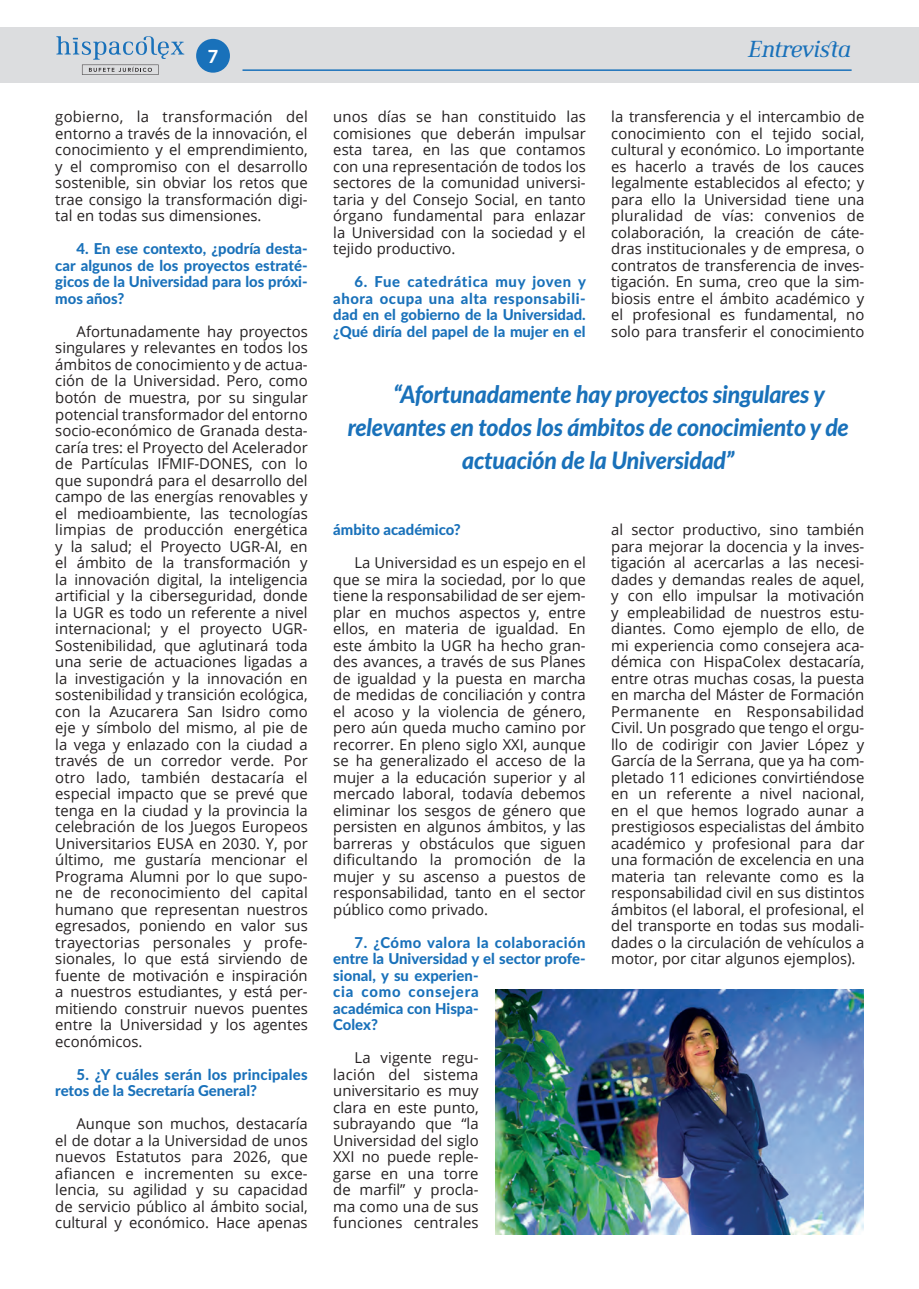
<style>
.page{position:relative;width:919px;height:1289px;background:#fff}
.page>*{position:absolute;margin:0;border:0;box-sizing:border-box;transform-origin:0 0}
.t1{font:italic 800 24px "Lato";letter-spacing:-.01em;color:#1971ba;scale:.96 1}
.t2{font:italic 24px "Ethos";letter-spacing:-.03em;color:#1971ba}
.t3{font:800 18px "Lato";color:#fff}
.t4{font:15px/16.5px "Open Sans";color:#231f20;text-align:justify}
.t5{font:800 15px/16.5px "Lato";color:#1971ba;text-align:justify}
</style>
<div class="page">
<div style="left:0;top:28px;width:13px;height:55px;background:#dcdddf"></div>
<div style="left:13px;top:28px;width:905px;height:55px;background:#dcdddf"></div>
<svg style="left:56px;top:36px;width:128px;height:39px"></svg>
<div style="left:196px;top:39px;width:34px;height:34px;background:#1971ba;border-radius:50%"></div>
<hr style="left:242px;top:69px;width:609px;height:2px;background:#1971ba">
<img style="left:495px;top:989px;width:368px;height:245px">
<p class="t3" style="left:208px;top:43px;width:12px">7</p>
<h1 class="t2" style="left:748px;top:34px;width:105px">Entrevista</h1>
<p class="t4" style="left:55px;top:108px;width:254px">gobierno, la transformación del entorno a través de la innovación, el conocimiento y el emprendimiento, y el compromiso con el desarrollo sostenible, sin obviar los retos que trae consigo la transformación digi&shy;tal en todas sus dimensiones.</p>
<p class="t5" style="left:55px;top:240px;width:254px;text-indent:21px">4. En ese contexto, ¿podría desta&shy;car algunos de los proyectos estraté&shy;gicos de la Universidad para los próxi&shy;mos años?</p>
<p class="t4" style="left:55px;top:323px;width:254px;text-indent:21px">Afortunadamente hay proyectos singulares y relevantes en todos los ámbitos de conocimiento y de actua&shy;ción de la Universidad. Pero, como botón de muestra, por su singular potencial transformador del entorno socio-económico de Granada desta&shy;caría tres: el Proyecto del Acelerador de Partículas IFMIF-DONES, con lo que supondrá para el desarrollo del campo de las energías renovables y el medioambiente, las tecnologías limpias de producción energética y la salud; el Proyecto UGR-AI, en el ámbito de la transformación y la innovación digital, la inteligencia artificial y la ciberseguridad, donde la UGR es todo un referente a nivel internacional; y el proyecto UGR-Sostenibilidad, que aglutinará toda una serie de actuaciones ligadas a la investigación y la innovación en sostenibilidad y transición ecológica, con la Azucarera San Isidro como eje y símbolo del mismo, al pie de la vega y enlazado con la ciudad a través de un corredor verde. Por otro lado, también destacaría el especial impacto que se prevé que tenga en la ciudad y la provincia la celebración de los Juegos Europeos Universitarios EUSA en 2030. Y, por último, me gustaría mencionar el Programa Alumni por lo que supo&shy;ne de reconocimiento del capital humano que representan nuestros egresados, poniendo en valor sus trayectorias personales y profe&shy;sionales, lo que está sirviendo de fuente de motivación e inspiración a nuestros estudiantes, y está per&shy;mitiendo construir nuevos puentes entre la Universidad y los agentes económicos.</p>
<p class="t5" style="left:55px;top:1065px;width:254px;text-indent:21px">5. ¿Y cuáles serán los principales retos de la Secretaría General?</p>
<p class="t4" style="left:55px;top:1115px;width:254px;text-indent:21px">Aunque son muchos, destacaría el de dotar a la Universidad de unos nuevos Estatutos para 2026, que afiancen e incrementen su exce&shy;lencia, su agilidad y su capacidad de servicio público al ámbito social, cultural y económico. Hace apenas</p>
<p class="t4" style="left:333px;top:108px;width:254px">unos días se han constituido las comisiones que deberán impulsar esta tarea, en las que contamos con una representación de todos los sectores de la comunidad universi&shy;taria y del Consejo Social, en tanto órgano fundamental para enlazar la Universidad con la sociedad y el tejido productivo.</p>
<p class="t5" style="left:333px;top:273px;width:254px;text-indent:21px">6. Fue catedrática muy joven y ahora ocupa una alta responsabili&shy;dad en el gobierno de la Universidad. ¿Qué diría del papel de la mujer en el</p>
<p class="t4" style="left:611px;top:108px;width:255px">la transferencia y el intercambio de conocimiento con el tejido social, cultural y económico. Lo importante es hacerlo a través de los cauces legalmente establecidos al efecto; y para ello la Universidad tiene una pluralidad de vías: convenios de colaboración, la creación de cáte&shy;dras institucionales y de empresa, o contratos de transferencia de inves&shy;tigación. En suma, creo que la sim&shy;biosis entre el ámbito académico y el profesional es fundamental, no solo para transferir el conocimiento</p>
<h1 class="t1" style="left:393px;top:376px;width:450px">“Afortunadamente hay proyectos singulares y</h1>
<h1 class="t1" style="left:347px;top:409px;width:523px">relevantes en todos los ámbitos de conocimiento y de</h1>
<h1 class="t1" style="left:462px;top:442px;width:285px">actuación de la Universidad”</h1>
<p class="t5" style="left:333px;top:520px;width:129px">ámbito académico?</p>
<p class="t4" style="left:333px;top:554px;width:254px;text-indent:21px">La Universidad es un espejo en el que se mira la sociedad, por lo que tiene la responsabilidad de ser ejem&shy;plar en muchos aspectos y, entre ellos, en materia de igualdad. En este ámbito la UGR ha hecho gran&shy;des avances, a través de sus Planes de igualdad y la puesta en marcha de medidas de conciliación y contra el acoso y la violencia de género, pero aún queda mucho camino por recorrer. En pleno siglo XXI, aunque se ha generalizado el acceso de la mujer a la educación superior y al mercado laboral, todavía debemos eliminar los sesgos de género que persisten en algunos ámbitos, y las barreras y obstáculos que siguen dificultando la promoción de la mujer y su ascenso a puestos de responsabilidad, tanto en el sector público como privado.</p>
<p class="t5" style="left:333px;top:933px;width:254px;text-align:left;text-indent:21px">7. ¿Cómo valora la colaboración entre la Universidad y el sector profe&shy;sional, y su experien-<br>cia como consejera<br>académica con Hispa-<br>Colex?</p>
<p class="t4" style="left:333px;top:1049px;width:147px;text-indent:21px">La vigente regu&shy;lación del sistema universitario es muy clara en este punto, subrayando que “la Universidad del siglo XXI no puede reple&shy;garse en una torre de marfil” y procla&shy;ma como una de sus funciones centrales</p>
<p class="t4" style="left:611px;top:521px;width:255px">al sector productivo, sino también para mejorar la docencia y la inves&shy;tigación al acercarlas a las necesi&shy;dades y demandas reales de aquel, y con ello impulsar la motivación y empleabilidad de nuestros estu&shy;diantes. Como ejemplo de ello, de mi experiencia como consejera aca&shy;démica con HispaColex destacaría, entre otras muchas cosas, la puesta en marcha del Máster de Formación Permanente en Responsabilidad Civil. Un posgrado que tengo el orgu&shy;llo de codirigir con Javier López y García de la Serrana, que ya ha com&shy;pletado 11 ediciones convirtiéndose en un referente a nivel nacional, en el que hemos logrado aunar a prestigiosos especialistas del ámbito académico y profesional para dar una formación de excelencia en una materia tan relevante como es la responsabilidad civil en sus distintos ámbitos (el laboral, el profesional, el del transporte en todas sus modali&shy;dades o la circulación de vehículos a motor, por citar algunos ejemplos).</p>
</div>
